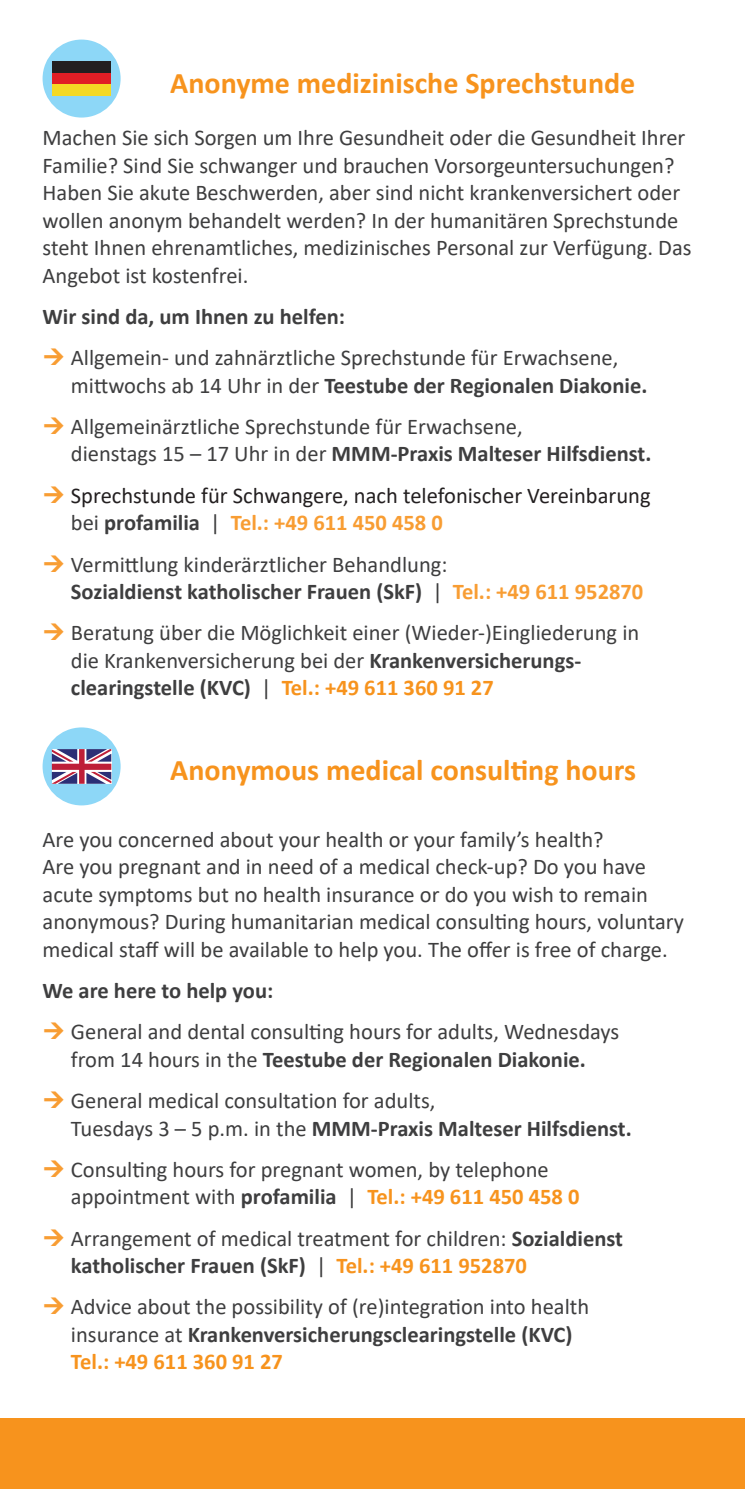
<style>
.page{position:relative;width:745px;height:1489px;background:#fff}
.page>*{position:absolute;margin:0;border:0;box-sizing:border-box;transform-origin:0 0}
.t1{font:700 30px "Calibri";color:#f7931d}
.t2{font:22.5px/27.5px "Calibri";color:#3e3e3f}
.t3{font:22.5px/27.5px "Calibri";color:#231f20}
.t4{font:700 22.5px "Calibri";color:#3e3e3f}
.s1{font-weight:700}
.s2{color:#3e3e3f}
.s3{font-weight:700;color:#3e3e3f}
.s4{font-weight:700;color:#f89d33}
.s5{font-weight:700;color:#f7931d}
</style>
<div class="page">
<div style="left:43px;top:40px;width:77px;height:78px;background:#8dd7f7;border-radius:50%"></div>
<div style="left:52px;top:61px;width:59px;height:12px;background:#231f20"></div>
<div style="left:52px;top:73px;width:59px;height:11px;background:#e11e25"></div>
<div style="left:52px;top:84px;width:59px;height:12px;background:#f4d924"></div>
<div style="left:43px;top:727px;width:77px;height:78px;background:#8dd7f7;border-radius:50%"></div>
<svg style="left:52px;top:749px;width:59px;height:34px;background:#a36d8c"></svg>
<div style="left:0;top:1417px;width:744px;height:71px;background:#f7931d"></div>
<h1 class="t1" style="left:170px;top:61px;width:466px">Anonyme medizinische Sprechstunde</h1>
<p class="t2" style="left:43px;top:123px;width:650px">Machen Sie sich Sorgen um Ihre Gesundheit oder die Gesundheit Ihrer Familie? Sind Sie schwanger und brauchen Vorsorgeuntersuchungen?<br>Haben Sie akute Beschwerden, aber sind nicht krankenversichert oder wollen anonym behandelt werden? In der humanitären Sprechstunde steht Ihnen ehrenamtliches, medizinisches Personal zur Verfügung. Das Angebot ist kostenfrei.</p>
<p class="t4" style="left:43px;top:300px;width:304px">Wir sind da, um Ihnen zu helfen:</p>
<p class="t2" style="left:71px;top:343px;width:577px">Allgemein- und zahnärztliche Sprechstunde für Erwachsene, mittwochs ab 14 Uhr in der <span class="s1">Teestube der Regionalen Diakonie.</span></p>
<p class="t2" style="left:71px;top:412px;width:581px">Allgemeinärztliche Sprechstunde für Erwachsene,<br>dienstags 15 – 17 Uhr in der <span class="s1">MMM-Praxis Malteser Hilfsdienst.</span></p>
<p class="t3" style="left:71px;top:481px;width:581px">Sprechstunde für Schwangere, nach telefonischer Vereinbarung <span class="s2">bei</span> <span class="s3">profamilia</span> <span class="s2">|</span> <span class="s4">Tel.: +49 611 450 458 0</span></p>
<p class="t2" style="left:71px;top:549px;width:573px">Vermittlung kinderärztlicher Behandlung:<br><span class="s1">Sozialdienst katholischer Frauen (SkF)</span> | <span class="s4">Tel.: +49 611 952870</span></p>
<p class="t2" style="left:71px;top:618px;width:569px">Beratung über die Möglichkeit einer (Wieder-)Eingliederung in die Krankenversicherung bei der <span class="s1">Krankenversicherungs&shy;clearingstelle (KVC)</span> | <span class="s5">Tel.: +49 611 360 91 27</span></p>
<h1 class="t1" style="left:170px;top:749px;width:467px">Anonymous medical consulting hours</h1>
<p class="t2" style="left:43px;top:824px;width:642px">Are you concerned about your health or your family’s health?<br>Are you pregnant and in need of a medical check-up? Do you have acute symptoms but no health insurance or do you wish to remain anonymous? During humanitarian medical consulting hours, voluntary medical staff will be available to help you. The offer is free of charge.</p>
<p class="t4" style="left:43px;top:974px;width:232px">We are here to help you:</p>
<p class="t2" style="left:71px;top:1017px;width:549px">General and dental consulting hours for adults, Wednesdays from 14 hours in the <span class="s1">Teestube der Regionalen Diakonie.</span></p>
<p class="t2" style="left:71px;top:1086px;width:562px">General medical consultation for adults,<br>Tuesdays 3 – 5 p.m. in the <span class="s1">MMM-Praxis Malteser Hilfsdienst.</span></p>
<p class="t2" style="left:71px;top:1154px;width:509px">Consulting hours for pregnant women, by telephone appointment with <span class="s1">profamilia</span> | <span class="s5">Tel.: +49 611 450 458 0</span></p>
<p class="t2" style="left:71px;top:1223px;width:553px">Arrangement of medical treatment for children: <span class="s1">Sozialdienst katholischer Frauen (SkF)</span> | <span class="s5">Tel.: +49 611 952870</span></p>
<p class="t2" style="left:71px;top:1292px;width:519px">Advice about the possibility of (re)integration into health insurance at <span class="s1">Krankenversicherungsclearingstelle (KVC)<br></span><span class="s5">Tel.: +49 611 360 91 27</span></p>
</div>
